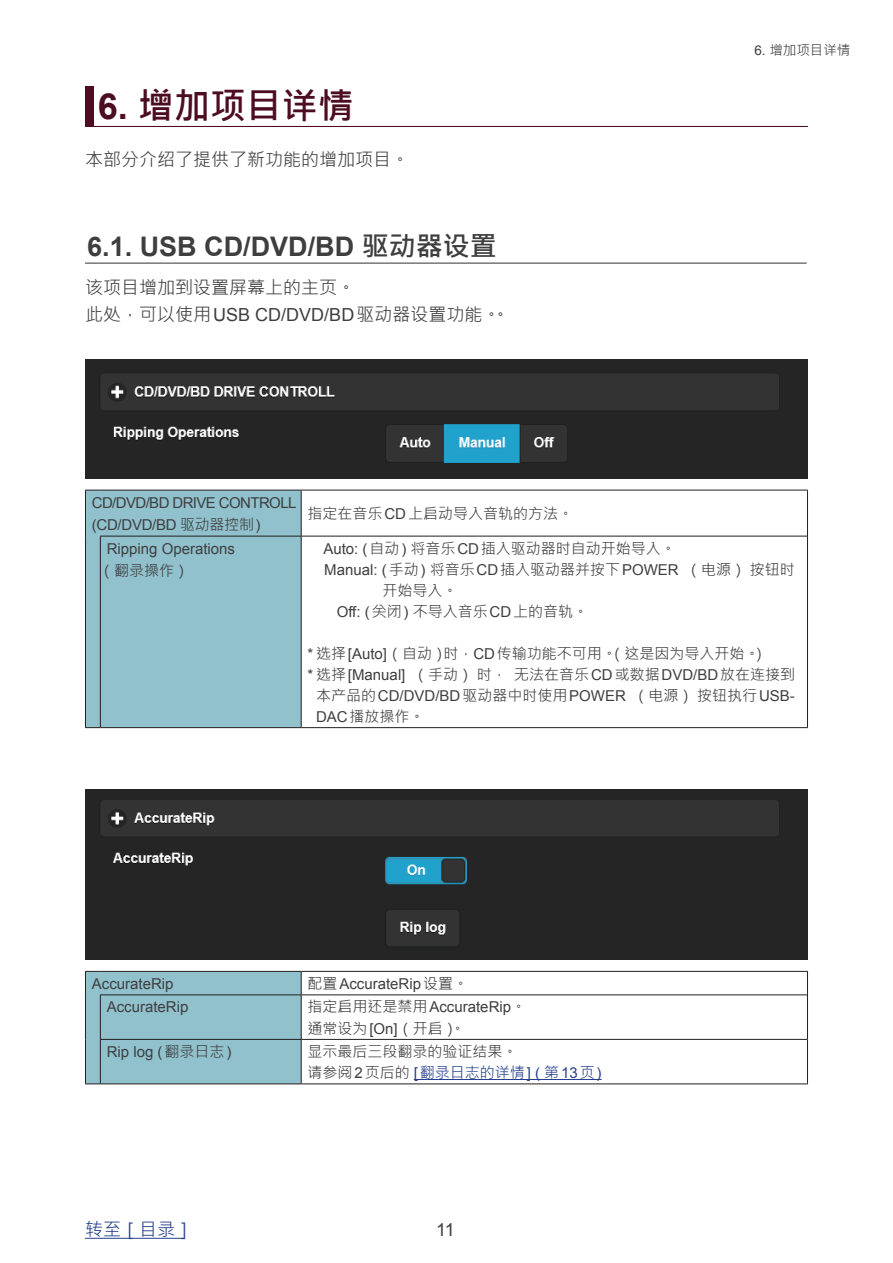
<style>
.page{position:relative;width:893px;height:1263px;background:#fff}
.page>*{position:absolute;margin:0;border:0;box-sizing:border-box;transform-origin:0 0}
.t1{font:700 36px "Microsoft Jheng Hei";color:#4c0d21}
.t2{font:700 27px "Arial";color:#3e3e3f}
.t3{font:18px/27px "Microsoft Jheng Hei";color:#3e3e3f}
.t4{font:18px "Microsoft Jheng Hei";color:#253f8e}
.t5{font:18px "Arial";color:#3e3e3f}
.t6{font:15px/21px "Microsoft Jheng Hei";color:#3e3e3f}
.t7{font:15px "Arial";color:#3e3e3f}
.t8{font:15px/22.5px "Arial";letter-spacing:-.04em;color:#3e3e3f}
.t9{font:13.5px "Microsoft Jheng Hei";color:#3e3e3f}
.s1{font-family:"Arial"}
.s2{font-family:"Microsoft Jheng Hei"}
.s3{font-family:"Arial";color:#253f8e}
.s4{color:#253f8e}
</style>
<div class="page">
<hr style="left:85px;top:1238px;width:99px;height:1px;background:#253f8e">
<hr style="left:85px;top:126px;width:723px;height:1px;background:#4c0d21">
<div style="left:85px;top:87px;width:9px;height:40px;background:#4c0d21"></div>
<hr style="left:85px;top:263px;width:722px;height:1px;background:#3e3e3f">
<img style="left:85px;top:360px;width:723px;height:118px">
<div style="left:86px;top:491px;width:215px;height:236px;background:#91c1cc"></div>
<svg style="left:86px;top:490px;width:14px;height:1px"></svg>
<hr style="left:85px;top:490px;width:1px;height:46px;background:#231f20">
<hr style="left:100px;top:490px;width:201px;height:1px;background:#231f20">
<hr style="left:301px;top:490px;width:507px;height:1px;background:#231f20">
<hr style="left:807px;top:490px;width:1px;height:46px;background:#231f20">
<hr style="left:85px;top:536px;width:1px;height:191px;background:#231f20">
<hr style="left:807px;top:536px;width:1px;height:191px;background:#231f20">
<svg style="left:85px;top:727px;width:15px;height:1px"></svg>
<hr style="left:100px;top:727px;width:201px;height:1px;background:#231f20">
<hr style="left:301px;top:727px;width:507px;height:1px;background:#231f20">
<hr style="left:301px;top:490px;width:1px;height:46px;background:#231f20">
<hr style="left:100px;top:536px;width:201px;height:1px;background:#231f20">
<hr style="left:100px;top:536px;width:1px;height:191px;background:#231f20">
<hr style="left:301px;top:536px;width:506px;height:1px;background:#231f20">
<hr style="left:301px;top:536px;width:1px;height:191px;background:#231f20">
<img style="left:85px;top:789px;width:723px;height:170px">
<hr style="left:301px;top:971px;width:507px;height:1px;background:#231f20">
<svg style="left:807px;top:972px;width:1px;height:23px"></svg>
<hr style="left:807px;top:995px;width:1px;height:44px;background:#231f20">
<hr style="left:807px;top:1039px;width:1px;height:44px;background:#231f20">
<hr style="left:301px;top:1083px;width:507px;height:1px;background:#231f20">
<div style="left:85px;top:971px;width:217px;height:113px;background:#91c1cc"></div>
<hr style="left:100px;top:995px;width:201px;height:1px;background:#231f20">
<hr style="left:100px;top:995px;width:1px;height:44px;background:#231f20">
<hr style="left:301px;top:995px;width:506px;height:1px;background:#231f20">
<hr style="left:301px;top:995px;width:1px;height:44px;background:#231f20">
<hr style="left:100px;top:1039px;width:201px;height:1px;background:#231f20">
<hr style="left:100px;top:1039px;width:1px;height:44px;background:#231f20">
<hr style="left:301px;top:1039px;width:506px;height:1px;background:#231f20">
<hr style="left:301px;top:1039px;width:1px;height:44px;background:#231f20">
<hr style="left:414px;top:1079px;width:188px;height:1px;background:#253f8e">
<h1 class="t1" style="left:98px;top:83px;width:258px"><span class="s1">6.</span> 增加项目详情</h1>
<p class="t3" style="left:85px;top:146px;width:325px">本部分介绍了提供了新功能的增加项目。</p>
<h2 class="t2" style="left:87px;top:229px;width:411px">6.1. USB CD/DVD/BD <span class="s2">驱动器设置</span></h2>
<p class="t3" style="left:85px;top:274px;width:426px">该项目增加到设置屏幕上的主页。<br>此处，可以使用<span class="s1">USB CD/DVD/BD</span>驱动器设置功能。。</p>
<p class="t9" style="left:754px;top:41px;width:98px"><span class="s1">6.</span> 增加项目详情</p>
<p class="t8" style="left:92px;top:491px;width:206px">CD/DVD/BD DRIVE CONTROLL (CD/DVD/BD <span class="s2">驱动器控制</span>)</p>
<p class="t6" style="left:308px;top:503px;width:267px">指定在音乐<span class="s1">CD</span>上启动导入音轨的方法。</p>
<p class="t7" style="left:107px;top:539px;width:130px">Ripping Operations</p>
<p class="t6" style="left:99px;top:560px;width:91px">（翻录操作）</p>
<p class="t6" style="left:323px;top:538px;width:354px"><span class="s1">Auto: (</span>自动<span class="s1">)</span> 将音乐<span class="s1">CD</span>插入驱动器时自动开始导入。</p>
<p class="t6" style="left:324px;top:559px;width:472px"><span class="s1">Manual: (</span>手动<span class="s1">)</span> 将音乐<span class="s1">CD</span>插入驱动器并按下<span class="s1">POWER</span> （电源）按钮时</p>
<p class="t6" style="left:308px;top:580px;width:151px">　　　　　开始导入。</p>
<p class="t6" style="left:337px;top:601px;width:253px"><span class="s1">Off: (</span>关闭<span class="s1">)</span> 不导入音乐<span class="s1">CD</span>上的音轨。</p>
<p class="t6" style="left:308px;top:643px;width:461px"><span class="s1">*</span> 选择<span class="s1">[Auto]</span>（自动）时，<span class="s1">CD</span>传输功能不可用。（这是因为导入开始。）</p>
<p class="t6" style="left:308px;top:664px;width:489px"><span class="s1">*</span> 选择<span class="s1">[Manual]</span> （手动）时，无法在音乐<span class="s1">CD</span>或数据<span class="s1">DVD/BD</span>放在连接到</p>
<p class="t6" style="left:316px;top:685px;width:480px">本产品的<span class="s1">CD/DVD/BD</span>驱动器中时使用<span class="s1">POWER</span> （电源）按钮执行<span class="s1">USB-</span></p>
<p class="t6" style="left:316px;top:706px;width:110px"><span class="s1">DAC</span>播放操作。</p>
<p class="t7" style="left:92px;top:974px;width:83px">AccurateRip</p>
<p class="t7" style="left:308px;top:974px;width:162px"><span class="s2">配置</span>AccurateRip<span class="s2">设置。</span></p>
<p class="t7" style="left:107px;top:997px;width:83px">AccurateRip</p>
<p class="t7" style="left:308px;top:997px;width:220px"><span class="s2">指定启用还是禁用</span>AccurateRip<span class="s2">。</span></p>
<p class="t6" style="left:308px;top:1017px;width:159px">通常设为<span class="s1">[On]</span>（开启）。</p>
<p class="t7" style="left:107px;top:1042px;width:126px">Rip log (<span class="s2">翻录日志</span>)</p>
<p class="t6" style="left:308px;top:1041px;width:295px">显示最后三段翻录的验证结果。<br>请参阅<span class="s1">2</span>页后的 <span class="s3">[</span><span class="s4">翻录日志的详情</span><span class="s3">] (</span> <span class="s4">第</span><span class="s3">13</span><span class="s4">页</span><span class="s3">)</span></p>
<p class="t4" style="left:85px;top:1218px;width:109px">转至［目录］</p>
<p class="t5" style="left:436px;top:1218px;width:20px">11</p>
</div>
